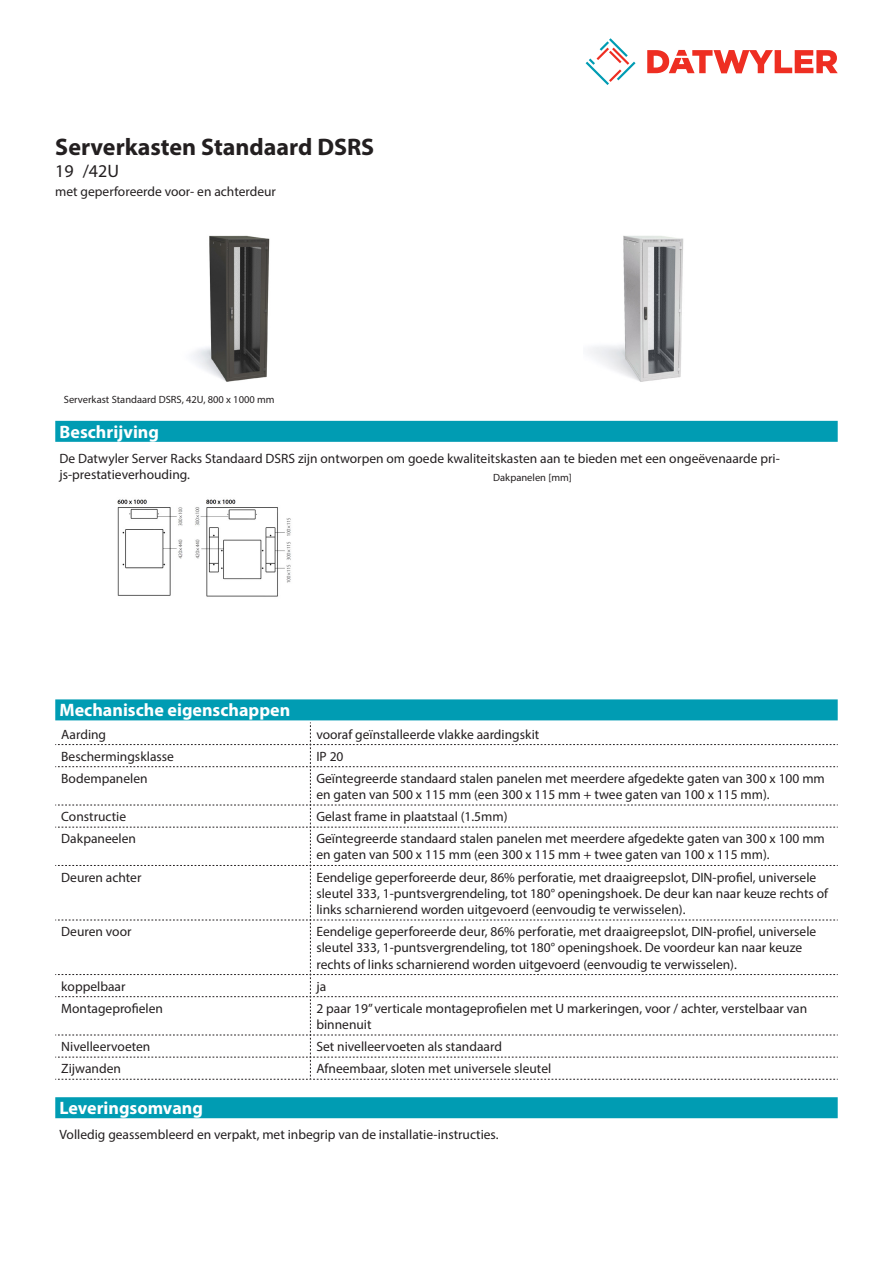
<style>
.page{position:relative;width:893px;height:1263px;background:#fff}
.page>*{position:absolute;margin:0;border:0;box-sizing:border-box;transform-origin:0 0}
.Product_Head{font:700 24px "Myriad Pro";color:#231f20}
.Standard_Head_Proper{font:700 18px "Myriad Pro";color:#fff}
.SubHead{font:18px "Myriad Pro";color:#231f20}
.myriad_light_propert{font:13.5px/16.2px "Myriad Pro";color:#231f20}
.Standard_text{font:13.5px/16.2px "Myriad Pro";color:#231f20}
.imagetext{font:10.5px "Myriad Pro";color:#231f20}
</style>
<div class="page">
<svg style="left:586px;top:38px;width:49px;height:47px"></svg>
<svg style="left:647px;top:50px;width:191px;height:23px"></svg>
<div style="left:55px;top:699px;width:783px;height:21px;background:#009cb3"></div>
<svg style="left:55px;top:722px;width:783px;height:358px"></svg>
<img style="left:193px;top:235px;width:77px;height:147px">
<img style="left:589px;top:235px;width:95px;height:147px">
<div style="left:55px;top:421px;width:783px;height:21px;background:#009cb3"></div>
<div style="left:55px;top:1097px;width:783px;height:21px;background:#009cb3"></div>
<img style="left:117px;top:499px;width:174px;height:98px">
<p class="Product_Head" style="left:55px;top:131px;width:320px">Serverkasten Standaard DSRS</p>
<p class="SubHead" style="left:55px;top:160px;width:65px">19″/42U</p>
<p class="Standard_text" style="left:55px;top:183px;width:222px">met geperforeerde voor- en achterdeur</p>
<p class="imagetext" style="left:64px;top:393px;width:212px">Serverkast Standaard DSRS, 42U, 800 x 1000 mm</p>
<p class="Standard_Head_Proper" style="left:60px;top:420px;width:101px">Beschrijving</p>
<p class="Standard_text" style="left:60px;top:450px;width:722px">De Datwyler Server Racks Standaard DSRS zijn ontworpen om goede kwaliteitskasten aan te bieden met een ongeëvenaarde pri&shy;js-prestatieverhouding.</p>
<p class="imagetext" style="left:493px;top:471px;width:80px">Dakpanelen [mm]</p>
<p class="Standard_Head_Proper" style="left:60px;top:699px;width:232px">Mechanische eigenschappen</p>
<p class="myriad_light_propert" style="left:61px;top:726px;width:46px">Aarding</p>
<p class="myriad_light_propert" style="left:316px;top:726px;width:224px">vooraf geïnstalleerde vlakke aardingskit</p>
<p class="myriad_light_propert" style="left:61px;top:748px;width:114px">Beschermingsklasse</p>
<p class="myriad_light_propert" style="left:316px;top:748px;width:29px">IP 20</p>
<p class="myriad_light_propert" style="left:61px;top:770px;width:88px">Bodempanelen</p>
<p class="myriad_light_propert" style="left:316px;top:770px;width:510px">Geïntegreerde standaard stalen panelen met meerdere afgedekte gaten van 300 x 100 mm en gaten van 500 x 115 mm (een 300 x 115 mm + twee gaten van 100 x 115 mm).</p>
<p class="myriad_light_propert" style="left:61px;top:808px;width:66px">Constructie</p>
<p class="myriad_light_propert" style="left:316px;top:808px;width:193px">Gelast frame in plaatstaal (1.5mm)</p>
<p class="myriad_light_propert" style="left:61px;top:830px;width:76px">Dakpaneelen</p>
<p class="myriad_light_propert" style="left:316px;top:830px;width:510px">Geïntegreerde standaard stalen panelen met meerdere afgedekte gaten van 300 x 100 mm en gaten van 500 x 115 mm (een 300 x 115 mm + twee gaten van 100 x 115 mm).</p>
<p class="myriad_light_propert" style="left:61px;top:869px;width:82px">Deuren achter</p>
<p class="myriad_light_propert" style="left:316px;top:869px;width:513px">Eendelige geperforeerde deur, 86% perforatie, met draaigreepslot, DIN-profiel, universele sleutel 333, 1-puntsvergrendeling, tot 180° openingshoek. De deur kan naar keuze rechts of links scharnierend worden uitgevoerd (eenvoudig te verwisselen).</p>
<p class="myriad_light_propert" style="left:61px;top:923px;width:72px">Deuren voor</p>
<p class="myriad_light_propert" style="left:316px;top:923px;width:501px">Eendelige geperforeerde deur, 86% perforatie, met draaigreepslot, DIN-profiel, universele sleutel 333, 1-puntsvergrendeling, tot 180° openingshoek. De voordeur kan naar keuze rechts of links scharnierend worden uitgevoerd (eenvoudig te verwisselen).</p>
<p class="myriad_light_propert" style="left:61px;top:978px;width:66px">koppelbaar</p>
<p class="myriad_light_propert" style="left:316px;top:978px;width:11px">ja</p>
<p class="myriad_light_propert" style="left:61px;top:1000px;width:103px">Montageprofielen</p>
<p class="myriad_light_propert" style="left:316px;top:1000px;width:492px">2 paar 19” verticale montageprofielen met U markeringen, voor / achter, verstelbaar van binnenuit</p>
<p class="myriad_light_propert" style="left:61px;top:1038px;width:91px">Nivelleervoeten</p>
<p class="myriad_light_propert" style="left:316px;top:1038px;width:187px">Set nivelleervoeten als standaard</p>
<p class="myriad_light_propert" style="left:61px;top:1060px;width:61px">Zijwanden</p>
<p class="myriad_light_propert" style="left:316px;top:1060px;width:236px">Afneembaar, sloten met universele sleutel</p>
<p class="Standard_Head_Proper" style="left:60px;top:1096px;width:145px">Leveringsomvang</p>
<p class="Standard_text" style="left:60px;top:1126px;width:441px">Volledig geassembleerd en verpakt, met inbegrip van de installatie-instructies.</p>
</div>
